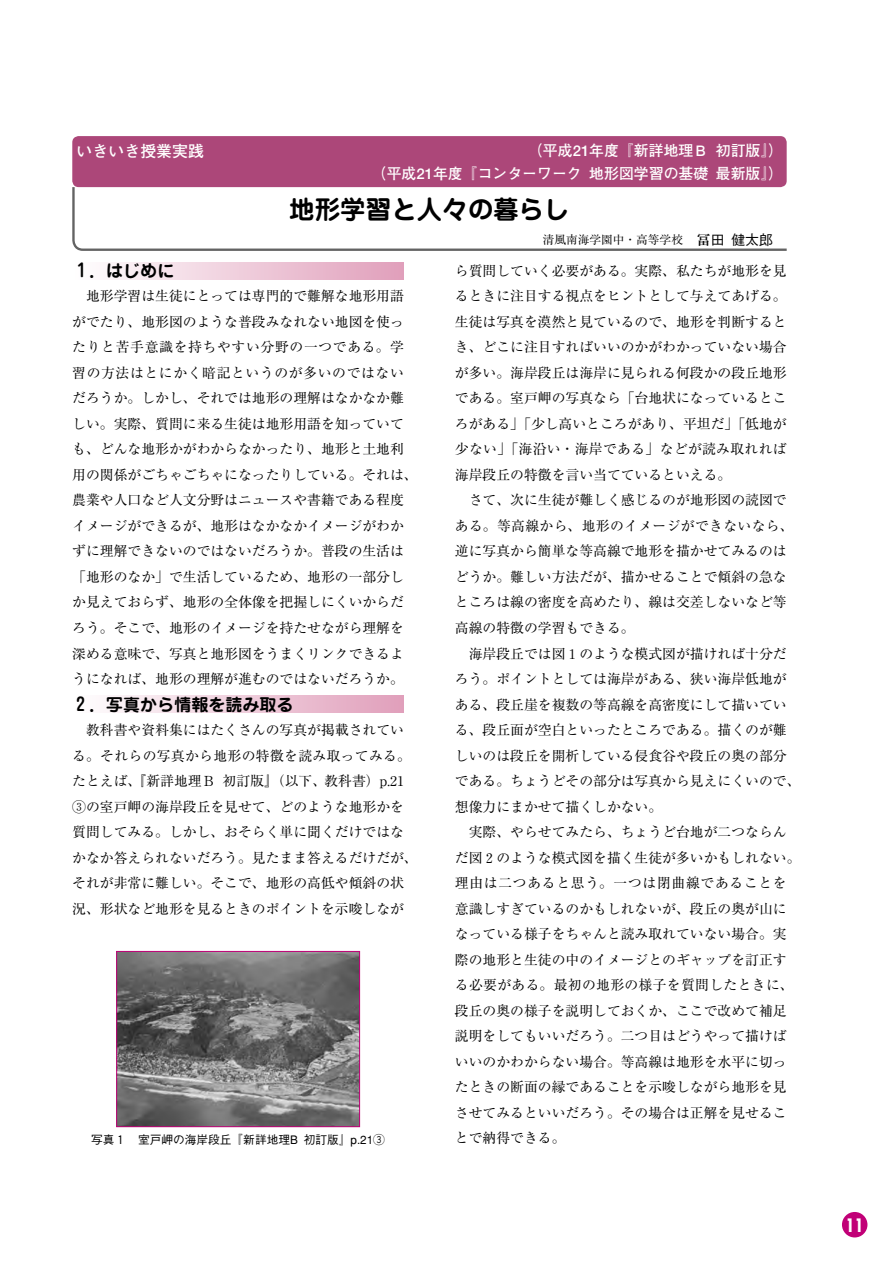
<style>
.page{position:relative;width:893px;height:1263px;background:#fff}
.page>*{position:absolute;margin:0;border:0;box-sizing:border-box;transform-origin:0 0}
.t1{font:700 25.5px "Jun 501";color:#000}
.t2{font:700 condensed 18px "Futura";color:#fff}
.t3{font:700 16.95px "Jun 501";color:#000}
.t4{font:700 15.9px "Futo Go B101";color:#fff}
.t5{font:700 14.85px/22.8px "Futo Go B101";color:#fff;text-align:right}
.t6{font:13.8px/25.5px "Ryumin";color:#000}
.t7{font:500 11.7px "Gothic BBB";color:#000}
.t8{font:11.7px "Ryumin";color:#000}
.s1{font-weight:700;font-size:13.8px}
.s2{font-family:"Gothic BBB";font-weight:500;font-size:13.8px}
.s3{font-family:"BLS Gaiji ST Rmr"}
.s4{font-family:"BLS Gaiji ST Gth";font-weight:400}
</style>
<div class="page">
<div style="left:842px;top:1212px;width:25px;height:25px;background:#c10077;border-radius:50%"></div>
<svg style="left:72px;top:187px;width:715px;height:64px"></svg>
<div style="left:72px;top:136px;width:715px;height:51px;background:#ac4779"></div>
<div style="left:72px;top:262px;width:332px;height:17px;background:linear-gradient(to right,#fff,#e09fbb)"></div>
<div style="left:72px;top:696px;width:332px;height:17px;background:linear-gradient(to right,#fff,#e09fbb)"></div>
<img style="left:118px;top:953px;width:240px;height:172px">
<div style="left:116px;top:951px;width:244px;height:176px;border:1px solid #c10077"></div>
<p class="t4" style="left:77px;top:141px;width:129px">いきいき授業実践</p>
<p class="t5" style="left:372px;top:139px;width:412px">（平成21年度『新詳地理Ｂ初訂版』）<br>（平成21年度『コンターワーク地形図学習の基礎最新版』）</p>
<h1 class="t1" style="left:289px;top:191px;width:282px">地形学習と人々の暮らし</h1>
<p class="t8" style="left:543px;top:233px;width:232px">清風南海学園中・高等学校 <span class="s1">冨</span><span class="s2">田健太郎</span></p>
<p class="t3" style="left:72px;top:259px;width:104px">１．はじめに</p>
<p class="t6" style="left:455px;top:258px;width:347px">ら質問していく必要がある。実際、私たちが地形を見るときに注目する視点をヒントとして与えてあげる。生徒は写真を漠然と見ているので、地形を判断するとき、どこに注目すればいいのかがわかっていない場合が多い。海岸段丘は海岸に見られる何段かの段丘地形である。室戸岬の写真なら「台地状になっているところがある」「少し高いところがあり、平坦だ」「低地が少ない」「海沿い・海岸である」などが読み取れれば海岸段丘の特徴を言い当てているといえる。<br>　さて、次に生徒が難しく感じるのが地形図の読図である。等高線から、地形のイメージができないなら、逆に写真から簡単な等高線で地形を描かせてみるのはどうか。難しい方法だが、描かせることで傾斜の急なところは線の密度を高めたり、線は交差しないなど等高線の特徴の学習もできる。<br>　海岸段丘では図１のような模式図が描ければ十分だろう。ポイントとしては海岸がある、狭い海岸低地がある、段丘崖を複数の等高線を高密度にして描いている、段丘面が空白といったところである。描くのが難しいのは段丘を開析している侵食谷や段丘の奥の部分である。ちょうどその部分は写真から見えにくいので、想像力にまかせて描くしかない。<br>　実際、やらせてみたら、ちょうど台地が二つならんだ図２のような模式図を描く生徒が多いかもしれない。理由は二つあると思う。一つは閉曲線であることを意識しすぎているのかもしれないが、段丘の奥が山になっている様子をちゃんと読み取れていない場合。実際の地形と生徒の中のイメージとのギャップを訂正する必要がある。最初の地形の様子を質問したときに、段丘の奥の様子を説明しておくか、ここで改めて補足説明をしてもいいだろう。二つ目はどうやって描けばいいのかわからない場合。等高線は地形を水平に切ったときの断面の縁であることを示唆しながら地形を見させてみるといいだろう。その場合は正解を見せることで納得できる。</p>
<p class="t6" style="left:72px;top:283px;width:347px">　地形学習は生徒にとっては専門的で難解な地形用語がでたり、地形図のような普段みなれない地図を使ったりと苦手意識を持ちやすい分野の一つである。学習の方法はとにかく暗記というのが多いのではないだろうか。しかし、それでは地形の理解はなかなか難しい。実際、質問に来る生徒は地形用語を知っていても、どんな地形かがわからなかったり、地形と土地利用の関係がごちゃごちゃになったりしている。それは、農業や人口など人文分野はニュースや書籍である程度イメージができるが、地形はなかなかイメージがわかずに理解できないのではないだろうか。普段の生活は「地形のなか」で生活しているため、地形の一部分しか見えておらず、地形の全体像を把握しにくいからだろう。そこで、地形のイメージを持たせながら理解を深める意味で、写真と地形図をうまくリンクできるようになれば、地形の理解が進むのではないだろうか。</p>
<p class="t3" style="left:72px;top:692px;width:223px">２．写真から情報を読み取る</p>
<p class="t6" style="left:72px;top:717px;width:347px">　教科書や資料集にはたくさんの写真が掲載されている。それらの写真から地形の特徴を読み取ってみる。たとえば、『新詳地理Ｂ初訂版』（以下、教科書）p.21<span class="s3">澆</span>の室戸岬の海岸段丘を見せて、どのような地形かを質問してみる。しかし、おそらく単に聞くだけではなかなか答えられないだろう。見たまま答えるだけだが、それが非常に難しい。そこで、地形の高低や傾斜の状況、形状など地形を見るときのポイントを示唆しなが</p>
<p class="t7" style="left:91px;top:1132px;width:295px">写真１　室戸岬の海岸段丘『新詳地理B 初訂版』p.21<span class="s4">澆</span></p>
<h2 class="t2" style="left:846px;top:1213px;width:19px">11</h2>
</div>
